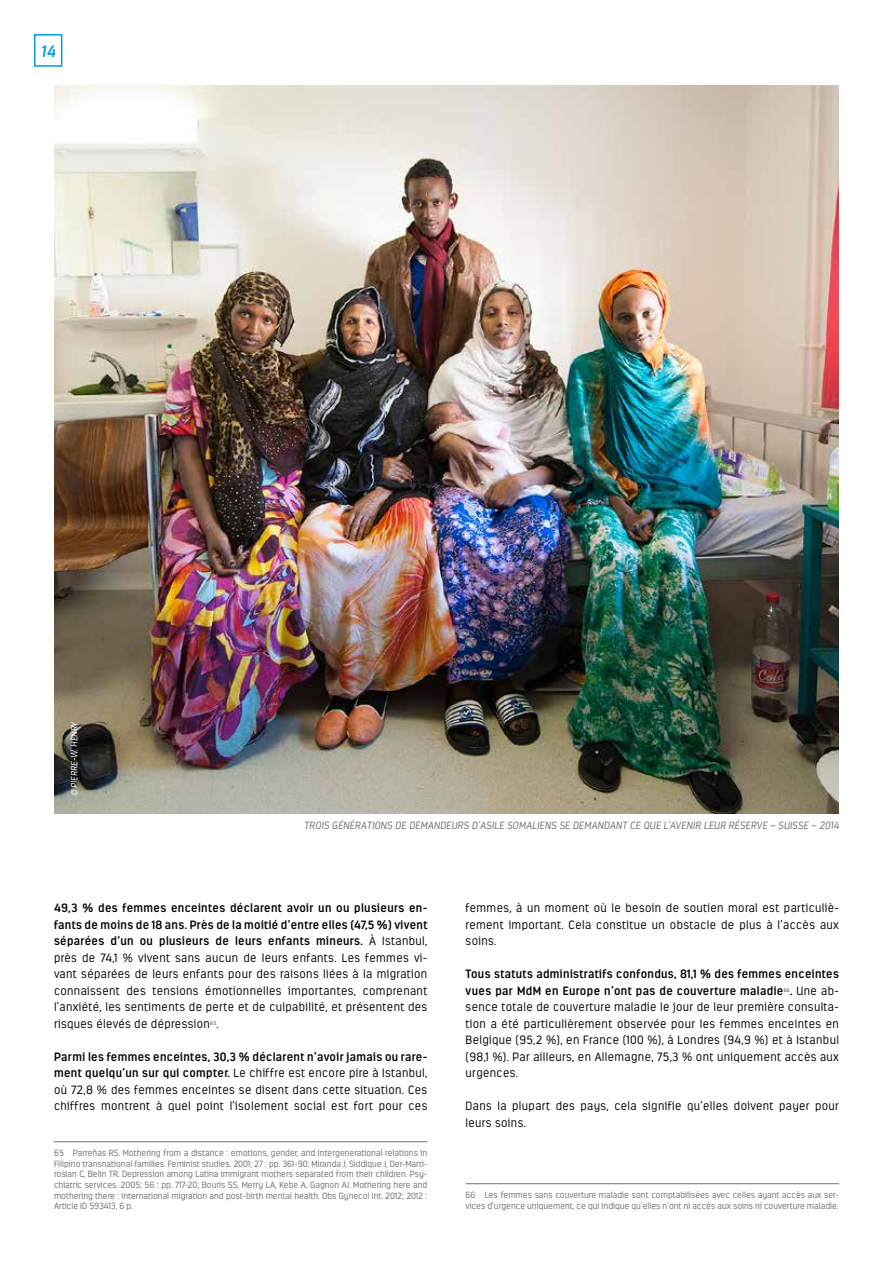
<style>
.page{position:relative;width:893px;height:1263px;background:#fff}
.page>*{position:absolute;margin:0;border:0;box-sizing:border-box;transform-origin:0 0}
.t1{font:italic 600 16.5px "Estandar Rounded";color:#009ee0}
.t2{font:300 12px/16.5px "Estandar Rounded";letter-spacing:.03em;color:#000;text-align:justify}
.t3{font:600 12px/16.5px "Estandar Rounded";letter-spacing:.03em;color:#000}
.t4{font:italic 300 10.5px "Estandar Rounded";letter-spacing:.03em;color:#707172}
.t5{font:300 9px/10.5px "Estandar Rounded";color:#707172;text-align:justify}
.t6{font:italic 300 9px "Estandar Rounded";color:#fff}
.t7{font:600 5.25px "Estandar Rounded";color:#707172}
.s1{font-weight:600}
</style>
<div class="page">
<div style="left:34px;top:34px;width:28px;height:33px;border:2px solid #009ee0"></div>
<img style="left:54px;top:85px;width:785px;height:728px">
<hr style="left:54px;top:1141px;width:373px;height:1px;background:#707172">
<hr style="left:466px;top:1183px;width:373px;height:1px;background:#707172">
<h1 class="t1" style="left:41px;top:41px;width:16px">14</h1>
<p class="t6" style="left:69px;top:796px;width:76px;rotate:-90deg">© PIERRE-W. HENRY</p>
<p class="t4" style="left:304px;top:820px;width:119px">TROIS GÉNÉRATIONS DE DEMAN</p>
<p class="t4" style="left:440px;top:820px;width:85px">DEURS D’ASILE SOMALIEN</p>
<p class="t4" style="left:551px;top:820px;width:35px">S SE DEMAN</p>
<p class="t4" style="left:604px;top:820px;width:73px">DAN T CE QUE L’AVENI</p>
<p class="t4" style="left:695px;top:820px;width:145px">R LEUR RÉSERVE – SUISSE – 2014</p>
<p class="t2" style="left:54px;top:900px;width:375px"><span class="s1">49,3 % des femmes enceintes déclarent avoir un ou plusieurs en&shy;fants de moins de 18 ans. Près de la moitié d’entre elles (47,5 %) vivent séparées d’un ou plusieurs de leurs enfants mineurs.</span> À Istanbul, près de 74,1 % vivent sans aucun de leurs enfants. Les femmes vi&shy;vant séparées de leurs enfants pour des raisons liées à la migration connaissent des tensions émotionnelles importantes, comprenant l’anxiété, les sentiments de perte et de culpabilité, et présentent des risques élevés de dépression</p>
<p class="t7" style="left:210px;top:1020px;width:7px">65</p>
<p class="t2" style="left:216px;top:1015px;width:4px">.</p>
<p class="t2" style="left:54px;top:1048px;width:375px"><span class="s1">Parmi les femmes enceintes, 30,3 % déclarent n’avoir jamais ou rare&shy;ment quelqu’un sur qui compter.</span> Le chiffre est encore pire à Istanbul, où 72,8 % des femmes enceintes se disent dans cette situation. Ces chiffres montrent à quel point l’isolement social est fort pour ces</p>
<p class="t5" style="left:54px;top:1148px;width:375px">65 Parreñas RS. Mothering from a distance : emotions, gender, and intergenerational relations in Filipino transnational families. Feminist studies. 2001; 27 : pp. 361-90; Miranda J, Siddique J, Der-Marti&shy;rosian C, Belin TR. Depression among Latina immigrant mothers separated from their children. Psy&shy;chiatric services. 2005; 56 : pp. 717-20; Bouris SS, Merry LA, Kebe A, Gagnon AJ. Mothering here and mothering there : international migration and post-birth mental health. Obs Gynecol Int. 2012; 2012 :<br>Article ID 593413, 6 p.</p>
<p class="t2" style="left:466px;top:900px;width:375px">femmes, à un moment où le besoin de soutien moral est particuliè&shy;rement important. Cela constitue un obstacle de plus à l’accès aux soins.</p>
<p class="t3" style="left:466px;top:966px;width:375px">Tous statuts administratifs confondus, 81,1 % des femmes enceintes vues par MdM en Europe n’ont pas de couverture maladie</p>
<p class="t2" style="left:466px;top:982px;width:375px;text-indent:324px"><span class="s1">.</span> Une ab&shy;sence totale de couverture maladie le jour de leur première consulta&shy;tion a été particulièrement observée pour les femmes enceintes en Belgique (95,2 %), en France (100 %), à Londres (94,9 %) et à Istanbul (98,1 %). Par ailleurs, en Allemagne, 75,3 % ont uniquement accès aux urgences.</p>
<p class="t2" style="left:466px;top:1098px;width:375px">Dans la plupart des pays, cela signifie qu’elles doivent payer pour leurs soins.</p>
<p class="t7" style="left:784px;top:987px;width:8px">66</p>
<p class="t5" style="left:466px;top:1190px;width:375px">66 Les femmes sans couverture maladie sont comptabilisées avec celles ayant accès aux ser&shy;vices d’urgence uniquement, ce qui indique qu’elles n’ont ni accès aux soins ni couverture maladie.</p>
</div>
